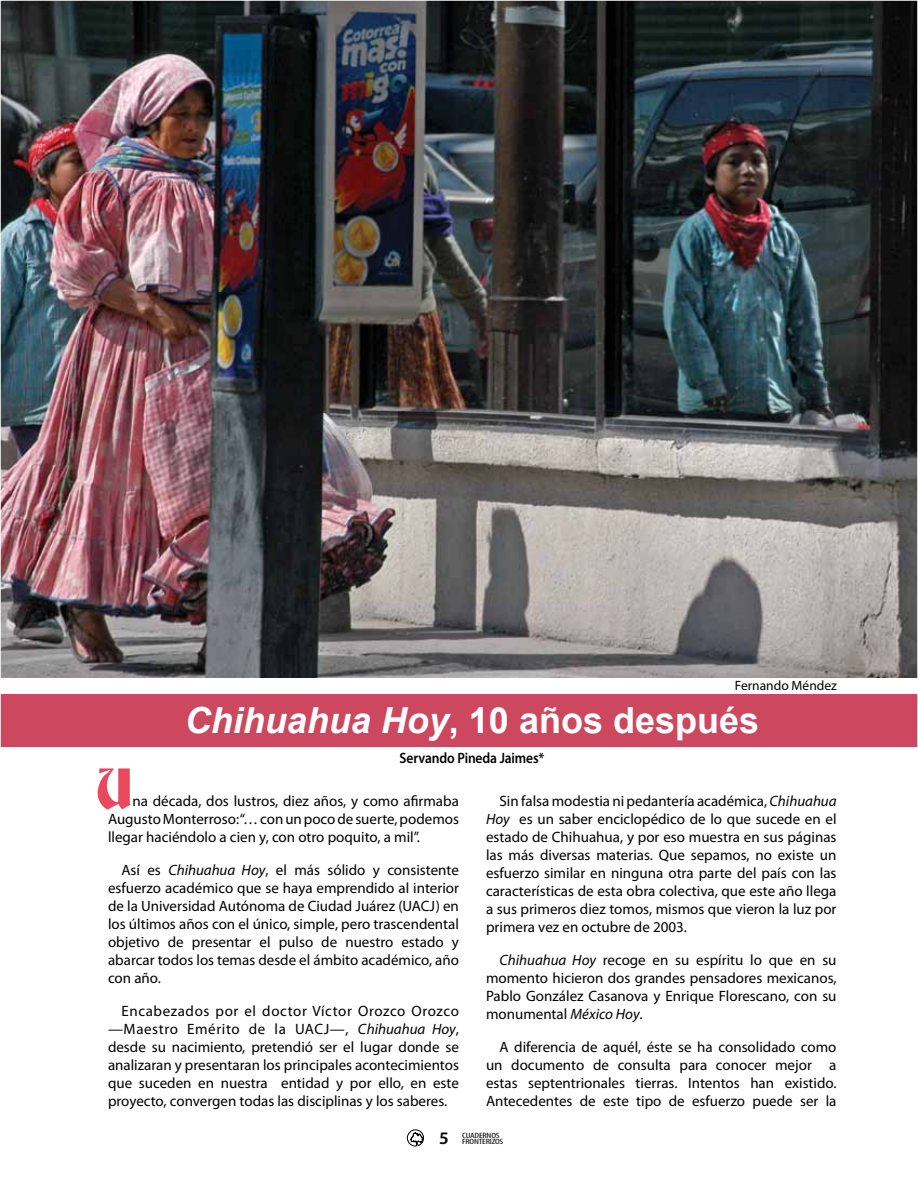
<style>
.page{position:relative;width:918px;height:1188px;background:#fff}
.page>*{position:absolute;margin:0;border:0;box-sizing:border-box;transform-origin:0 0}
.t1{font:52.5px "Deutsch Gothic";color:#ea485d}
.t2{font:700 36px "Arial";color:#fff}
.t3{font:600 17.7px "Myriad Pro";color:#000}
.t4{font:15px/18px "Myriad Pro";color:#000;text-align:justify}
.t5{font:600 15px "Myriad Pro";letter-spacing:-.01em;color:#000;scale:.9 1}
.t6{font:13.5px "Myriad Pro";color:#000}
.t7{font:condensed 7.65px "Myriad Pro";letter-spacing:-.02em;color:#000;scale:1.37 1}
.s1{font-style:italic}
</style>
<div class="page">
<div style="left:1px;top:694px;width:917px;height:53px;background:#cd485f"></div>
<img style="left:3px;top:3px;width:912px;height:674px">
<svg style="left:407px;top:1129px;width:17px;height:17px"></svg>
<p class="t6" style="left:735px;top:678px;width:104px">Fernando Méndez</p>
<h2 class="t2" style="left:185px;top:697px;width:576px"><span class="s1">Chihuahua Hoy</span>, 10 años después</h2>
<p class="t5" style="left:400px;top:748px;width:163px">Servando Pineda Jaimes*</p>
<p class="t4" style="left:486px;top:792px;width:352px;text-indent:14px">Sin falsa modestia ni pedantería académica, <span class="s1">Chihuahua Hoy</span> es un saber enciclopédico de lo que sucede en el estado de Chihuahua, y por eso muestra en sus páginas las más diversas materias. Que sepamos, no existe un esfuerzo similar en ninguna otra parte del país con las características de esta obra colectiva, que este año llega a sus primeros diez tomos, mismos que vieron la luz por primera vez en octubre de 2003.</p>
<p class="t4" style="left:486px;top:951px;width:352px;text-indent:14px"><span class="s1">Chihuahua Hoy</span> recoge en su espíritu lo que en su momento hicieron dos grandes pensadores mexicanos, Pablo González Casanova y Enrique Florescano, con su monumental <span class="s1">México Hoy</span>.</p>
<p class="t4" style="left:486px;top:1038px;width:352px;text-indent:14px">A diferencia de aquél, éste se ha consolidado como un documento de consulta para conocer mejor a estas septentrionales tierras. Intentos han existido.<br>Antecedentes de este tipo de esfuerzo puede ser la</p>
<h1 class="t1" style="left:97px;top:765px;width:36px">U</h1>
<p class="t4" style="left:108px;top:792px;width:353px;text-indent:24px">na década, dos lustros, diez años, y como afirmaba Augusto Monterroso: “… con un poco de suerte, podemos llegar haciéndolo a cien y, con otro poquito, a mil”.</p>
<p class="t4" style="left:108px;top:861px;width:353px;text-indent:14px">Así es <span class="s1">Chihuahua Hoy</span>, el más sólido y consistente esfuerzo académico que se haya emprendido al interior de la Universidad Autónoma de Ciudad Juárez (UACJ) en los últimos años con el único, simple, pero trascendental objetivo de presentar el pulso de nuestro estado y abarcar todos los temas desde el ámbito académico, año con año.</p>
<p class="t4" style="left:108px;top:1002px;width:353px;text-indent:14px">Encabezados por el doctor Víctor Orozco Orozco —Maestro Emérito de la UACJ—, <span class="s1">Chihuahua Hoy</span>, desde su nacimiento, pretendió ser el lugar donde se analizaran y presentaran los principales acontecimientos que suceden en nuestra entidad y por ello, en este proyecto, convergen todas las disciplinas y los saberes.</p>
<p class="t7" style="left:462px;top:1130px;width:29px">CUADERNOS</p>
<p class="t3" style="left:439px;top:1127px;width:11px">5</p>
<p class="t7" style="left:462px;top:1136px;width:32px">FRONTERIZOS</p>
</div>
